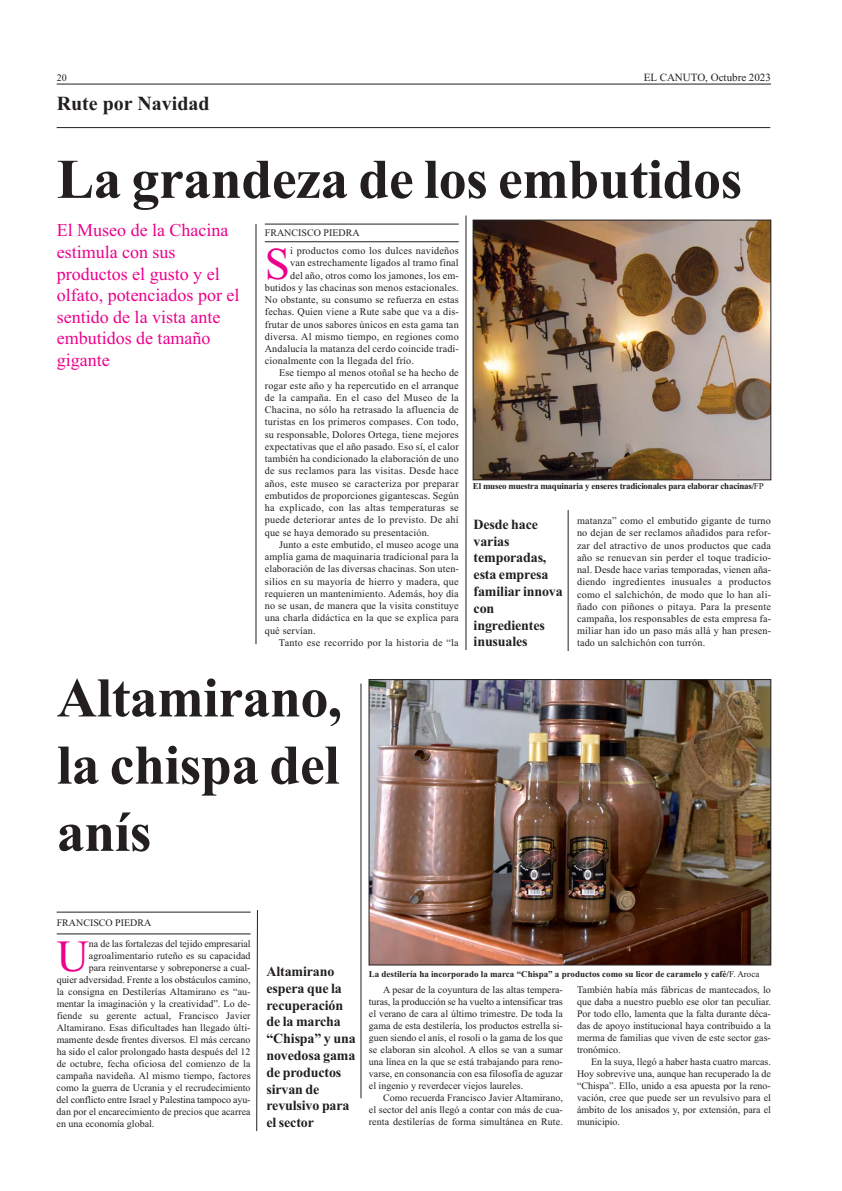
<style>
.page{position:relative;width:842px;height:1191px;background:#fff}
.page>*{position:absolute;margin:0;border:0;box-sizing:border-box;transform-origin:0 0}
.t1{font:700 56px/67.2px "Times New Roman";letter-spacing:-.01em;color:#231f20;text-align:justify}
.t2{font:45.5px "Times New Roman";color:#ec008c}
.t3{font:44.6px "Times New Roman";color:#ec008c}
.t4{font:700 20px "Times New Roman";color:#231f20}
.t5{font:18px/21.6px "Times New Roman";color:#ec008c}
.t6{font:700 14px/16.8px "Times New Roman";letter-spacing:-.01em;color:#231f20}
.t7{font:11px "Times New Roman";color:#231f20}
.t8{font:10.2px/12.2px "Times New Roman";letter-spacing:.015em;color:#231f20;text-align:justify}
.t9{font:10px/12px "Times New Roman";color:#231f20;text-align:justify}
.t10{font:700 9px "Times New Roman";color:#231f20}
.t11{font:700 9px "Times New Roman";letter-spacing:-.02em;color:#231f20}
.s1{font-weight:400}
</style>
<div class="page">
<hr style="left:57px;top:84px;width:714px;height:1px;background:#231f20">
<hr style="left:57px;top:127px;width:713px;height:1px;background:#231f20">
<img style="left:371px;top:681px;width:398px;height:282px">
<div style="left:369px;top:679px;width:402px;height:286px;border:1px solid #231f20"></div>
<hr style="left:57px;top:912px;width:194px;height:1px;background:#231f20">
<hr style="left:57px;top:934px;width:194px;height:1px;background:#231f20">
<svg style="left:256px;top:910px;width:2px;height:221px"></svg>
<hr style="left:361px;top:684px;width:1px;height:414px;background:#231f20">
<svg style="left:256px;top:215px;width:515px;height:435px"></svg>
<hr style="left:265px;top:224px;width:194px;height:1px;background:#231f20">
<hr style="left:265px;top:242px;width:194px;height:1px;background:#231f20">
<hr style="left:568px;top:510px;width:1px;height:141px;background:#231f20">
<p class="t9" style="left:57px;top:72px;width:11px">20</p>
<p class="t7" style="left:644px;top:74px;width:129px">EL CANUTO, Octubre 2023</p>
<h3 class="t4" style="left:57px;top:96px;width:154px">Rute por Navidad</h3>
<h1 class="t1" style="left:57px;top:152px;width:687px">La grandeza de los embutidos</h1>
<h3 class="t5" style="left:57px;top:221px;width:184px">El Museo de la Chacina estimula con sus productos el gusto y el olfato, potenciados por el sentido de la vista ante embutidos de tamaño gigante</h3>
<p class="t9" style="left:265px;top:227px;width:96px">FRANCISCO PIEDRA</p>
<h2 class="t2" style="left:265px;top:247px;width:27px">S</h2>
<p class="t8" style="left:290px;top:246px;width:170px">i productos como los dulces navideños</p>
<p class="t8" style="left:290px;top:258px;width:170px">van estrechamente ligados al tramo final</p>
<p class="t8" style="left:290px;top:270px;width:170px">del año, otros como los jamones, los em-</p>
<p class="t8" style="left:265px;top:282px;width:195px">butidos y las chacinas son menos estacionales.</p>
<p class="t8" style="left:265px;top:295px;width:195px">No obstante, su consumo se refuerza en estas</p>
<p class="t8" style="left:265px;top:307px;width:196px">fechas. Quien viene a Rute sabe que va a dis-</p>
<p class="t8" style="left:265px;top:319px;width:195px">frutar de unos sabores únicos en esta gama tan</p>
<p class="t8" style="left:265px;top:331px;width:196px">diversa. Al mismo tiempo, en regiones como</p>
<p class="t8" style="left:265px;top:343px;width:196px">Andalucía la matanza del cerdo coincide tradi-</p>
<p class="t8" style="left:265px;top:356px;width:151px">cionalmente con la llegada del frío.</p>
<p class="t8" style="left:279px;top:368px;width:181px">Ese tiempo al menos otoñal se ha hecho de</p>
<p class="t8" style="left:265px;top:380px;width:195px">rogar este año y ha repercutido en el arranque</p>
<p class="t8" style="left:265px;top:392px;width:195px">de la campaña. En el caso del Museo de la</p>
<p class="t8" style="left:265px;top:405px;width:195px">Chacina, no sólo ha retrasado la afluencia de</p>
<p class="t8" style="left:265px;top:417px;width:195px">turistas en los primeros compases. Con todo,</p>
<p class="t8" style="left:265px;top:429px;width:195px">su responsable, Dolores Ortega, tiene mejores</p>
<p class="t8" style="left:265px;top:441px;width:195px">expectativas que el año pasado. Eso sí, el calor</p>
<p class="t8" style="left:265px;top:454px;width:195px">también ha condicionado la elaboración de uno</p>
<p class="t8" style="left:265px;top:466px;width:195px">de sus reclamos para las visitas. Desde hace</p>
<p class="t8" style="left:265px;top:478px;width:195px">años, este museo se caracteriza por preparar</p>
<p class="t8" style="left:265px;top:490px;width:195px">embutidos de proporciones gigantescas. Según</p>
<p class="t8" style="left:265px;top:503px;width:195px">ha explicado, con las altas temperaturas se</p>
<p class="t8" style="left:265px;top:515px;width:195px">puede deteriorar antes de lo previsto. De ahí</p>
<p class="t8" style="left:265px;top:527px;width:166px">que se haya demorado su presentación.</p>
<p class="t8" style="left:279px;top:539px;width:181px">Junto a este embutido, el museo acoge una</p>
<p class="t8" style="left:265px;top:552px;width:195px">amplia gama de maquinaria tradicional para la</p>
<p class="t8" style="left:265px;top:564px;width:196px">elaboración de las diversas chacinas. Son uten-</p>
<p class="t8" style="left:265px;top:576px;width:195px">silios en su mayoría de hierro y madera, que</p>
<p class="t8" style="left:265px;top:588px;width:195px">requieren un mantenimiento. Además, hoy día</p>
<p class="t8" style="left:265px;top:601px;width:195px">no se usan, de manera que la visita constituye</p>
<p class="t8" style="left:265px;top:613px;width:195px">una charla didáctica en la que se explica para</p>
<p class="t8" style="left:265px;top:625px;width:52px">qué servían.</p>
<p class="t8" style="left:279px;top:637px;width:181px">Tanto ese recorrido por la historia de “la</p>
<p class="t11" style="left:473px;top:483px;width:292px">El museo muestra maquinaria y enseres tradicionales para elaborar chacinas/<span class="s1">FP</span></p>
<p class="t8" style="left:577px;top:516px;width:196px">matanza” como el embutido gigante de turno no dejan de ser reclamos añadidos para refor&shy;zar del atractivo de unos productos que cada año se renuevan sin perder el toque tradicio&shy;nal. Desde hace varias temporadas, vienen aña&shy;diendo ingredientes inusuales a productos como el salchichón, de modo que lo han ali&shy;ñado con piñones o pitaya. Para la presente campaña, los responsables de esta empresa fa&shy;miliar han ido un paso más allá y han presen&shy;tado un salchichón con turrón.</p>
<h3 class="t6" style="left:474px;top:517px;width:91px">Desde hace varias temporadas, esta empresa familiar innova con ingredientes inusuales</h3>
<h1 class="t1" style="left:57px;top:670px;width:287px">Altamirano, la chispa del anís</h1>
<p class="t9" style="left:57px;top:918px;width:96px">FRANCISCO PIEDRA</p>
<h3 class="t3" style="left:57px;top:940px;width:34px">U</h3>
<p class="t9" style="left:89px;top:939px;width:163px">na de las fortalezas del tejido empresarial</p>
<p class="t9" style="left:89px;top:951px;width:163px">agroalimentario ruteño es su capacidad</p>
<p class="t9" style="left:89px;top:963px;width:163px">para reinventarse y sobreponerse a cual-</p>
<p class="t9" style="left:57px;top:975px;width:195px">quier adversidad. Frente a los obstáculos camino,</p>
<p class="t9" style="left:57px;top:987px;width:195px">la consigna en Destilerías Altamirano es “au-</p>
<p class="t9" style="left:57px;top:999px;width:195px">mentar la imaginación y la creatividad”. Lo de-</p>
<p class="t9" style="left:57px;top:1011px;width:195px">fiende su gerente actual, Francisco Javier</p>
<p class="t9" style="left:57px;top:1023px;width:195px">Altamirano. Esas dificultades han llegado últi-</p>
<p class="t9" style="left:57px;top:1035px;width:195px">mamente desde frentes diversos. El más cercano</p>
<p class="t9" style="left:57px;top:1047px;width:195px">ha sido el calor prolongado hasta después del 12</p>
<p class="t9" style="left:57px;top:1059px;width:195px">de octubre, fecha oficiosa del comienzo de la</p>
<p class="t9" style="left:57px;top:1071px;width:195px">campaña navideña. Al mismo tiempo, factores</p>
<p class="t9" style="left:57px;top:1083px;width:195px">como la guerra de Ucrania y el recrudecimiento</p>
<p class="t9" style="left:57px;top:1095px;width:195px">del conflicto entre Israel y Palestina tampoco ayu-</p>
<p class="t9" style="left:57px;top:1107px;width:195px">dan por el encarecimiento de precios que acarrea</p>
<p class="t9" style="left:57px;top:1119px;width:99px">en una economía global.</p>
<h3 class="t6" style="left:266px;top:964px;width:91px">Altamirano espera que la recuperación de la marcha “Chispa” y una novedosa gama de productos sirvan de revulsivo para el sector</h3>
<p class="t10" style="left:369px;top:971px;width:392px">La destilería ha incorporado la marca “Chispa” a productos como su licor de caramelo y café/<span class="s1">F. Aroca</span></p>
<p class="t9" style="left:369px;top:985px;width:195px;text-indent:14px">A pesar de la coyuntura de las altas tempera&shy;turas, la producción se ha vuelto a intensificar tras el verano de cara al último trimestre. De toda la gama de esta destilería, los productos estrella si&shy;guen siendo el anís, el rosoli o la gama de los que se elaboran sin alcohol. A ellos se van a sumar una línea en la que se está trabajando para reno&shy;varse, en consonancia con esa filosofía de aguzar el ingenio y reverdecer viejos laureles.</p>
<p class="t9" style="left:369px;top:1093px;width:195px;text-indent:14px">Como recuerda Francisco Javier Altamirano, el sector del anís llegó a contar con más de cua&shy;renta destilerías de forma simultánea en Rute.</p>
<p class="t9" style="left:577px;top:985px;width:195px">También había más fábricas de mantecados, lo que daba a nuestro pueblo ese olor tan peculiar.<br>Por todo ello, lamenta que la falta durante déca&shy;das de apoyo institucional haya contribuido a la merma de familias que viven de este sector gas&shy;tronómico.</p>
<p class="t9" style="left:577px;top:1057px;width:195px;text-indent:14px">En la suya, llegó a haber hasta cuatro marcas.<br>Hoy sobrevive una, aunque han recuperado la de “Chispa”. Ello, unido a esa apuesta por la reno&shy;vación, cree que puede ser un revulsivo para el ámbito de los anisados y, por extensión, para el municipio.</p>
</div>
